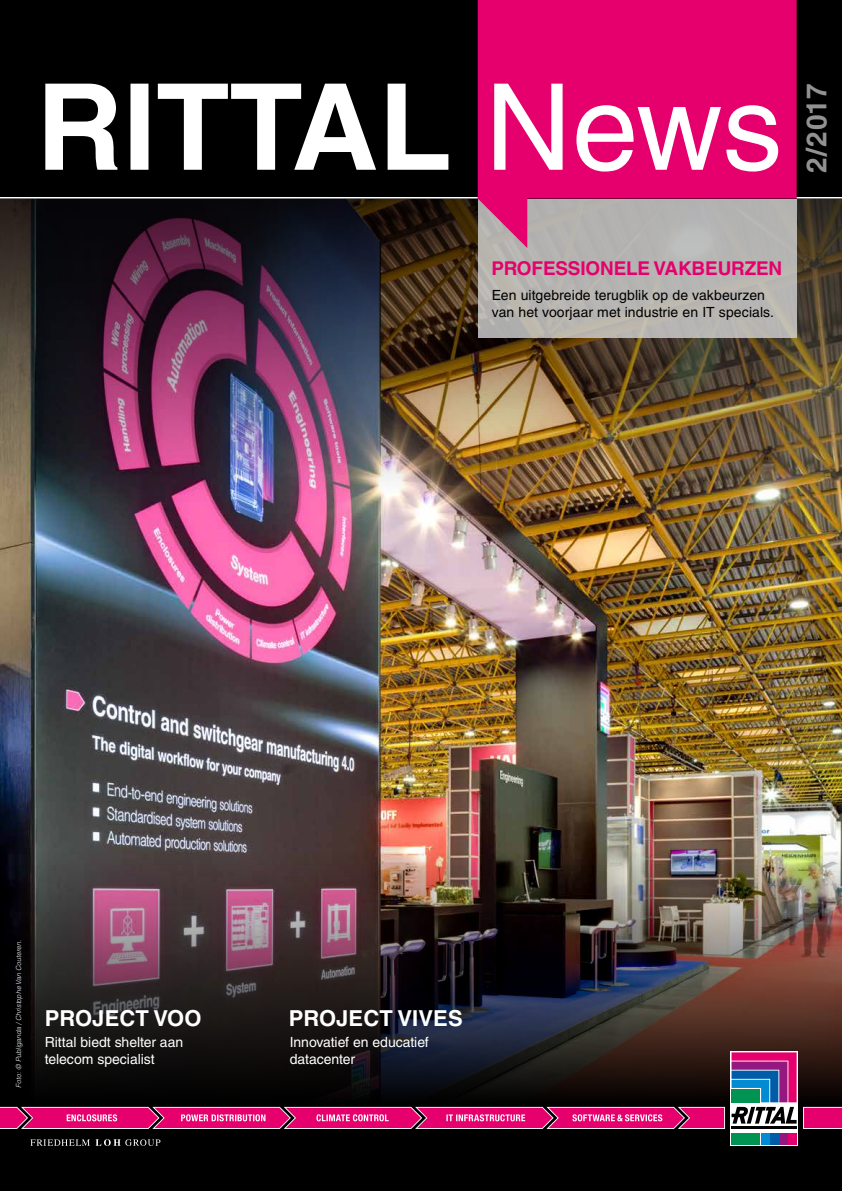
<style>
.page{position:relative;width:842px;height:1191px;background:#000}
.page>*{position:absolute;margin:0;border:0;box-sizing:border-box;transform-origin:0 0}
.t1{font:700 28px "Helvetica LT Std";color:#919292}
.t2{font:700 22px "Helvetica LT Std";letter-spacing:.005em;color:#fff}
.t3{font:700 19px "Helvetica LT Std";letter-spacing:-.01em;color:#e5006d}
.t4{font:14px/16.8px "Helvetica LT Std";letter-spacing:.005em;color:#000}
.t5{font:14px/16.8px "Helvetica LT Std";letter-spacing:-.005em;color:#fff}
.t6{font:italic 300 7px "Helvetica LT Std";color:#fff}
</style>
<div class="page">
<img style="left:0;top:493px;width:842px;height:359px">
<img style="left:0;top:198px;width:842px;height:295px">
<img style="left:4px;top:852px;width:838px;height:243px">
<div style="left:478px;top:186px;width:319px;height:152px;background:#b7b5b1"></div>
<svg style="left:478px;top:0;width:319px;height:248px;fill:#e5006d"></svg>
<svg style="left:45px;top:84px;width:733px;height:87px"></svg>
<svg style="left:30px;top:1139px;width:130px;height:7px"></svg>
<svg style="left:730px;top:1051px;width:68px;height:94px"></svg>
<hr style="left:731px;top:1126px;width:66px;height:3px;background:#000">
<div style="left:731px;top:1132px;width:29px;height:12px;background:#009352"></div>
<div style="left:761px;top:1132px;width:8px;height:12px;background:#008bd2"></div>
<div style="left:770px;top:1132px;width:8px;height:12px;background:#005ca9"></div>
<div style="left:779px;top:1132px;width:8px;height:12px;background:#951881"></div>
<svg style="left:731px;top:1052px;width:66px;height:71px;background:#7c6291"></svg>
<div style="left:788px;top:1132px;width:9px;height:12px;background:#e5006d"></div>
<svg style="left:803px;top:1106px;width:39px;height:23px"></svg>
<svg style="left:0;top:1106px;width:725px;height:23px;background:#d82c7e"></svg>
<hr style="left:0;top:197px;width:478px;height:1px;background:#fff">
<hr style="left:797px;top:197px;width:45px;height:1px;background:#fff">
<h1 class="t1" style="left:799px;top:173px;width:92px;rotate:-90deg">2/2017</h1>
<h3 class="t3" style="left:491px;top:257px;width:292px">PROFESSIONELE VAKBEURZEN</h3>
<p class="t4" style="left:492px;top:287px;width:284px">Een uitgebreide terugblik op de vakbeurzen van het voorjaar met industrie en IT specials.</p>
<p class="t6" style="left:14px;top:1087px;width:149px;rotate:-90deg">Foto: © Publiganda / Christophe Van Couteren.</p>
<h2 class="t2" style="left:45px;top:1004px;width:158px">PROJECT VOO</h2>
<h2 class="t2" style="left:289px;top:1004px;width:175px">PROJECT VIVES</h2>
<p class="t5" style="left:290px;top:1033px;width:141px">Innovatief en educatief datacenter</p>
<p class="t5" style="left:45px;top:1033px;width:140px">Rittal biedt shelter aan telecom specialist</p>
</div>
